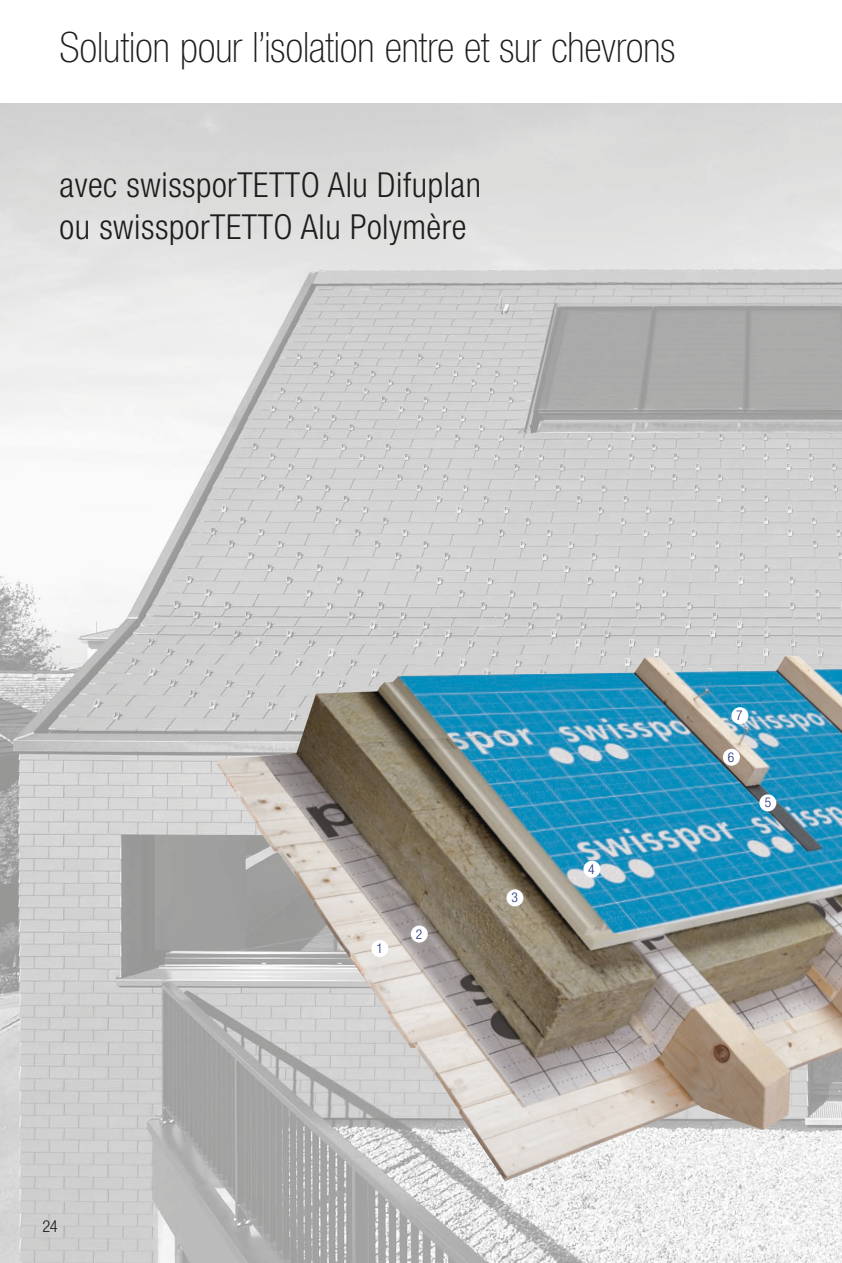
<style>
.page{position:relative;width:842px;height:1263px;background:#fff}
.page>*{position:absolute;margin:0;border:0;box-sizing:border-box;transform-origin:0 0}
.t1{font:100 condensed 42px "Helvetica Neue LT Std";letter-spacing:-.005em;color:#1d1d1b}
.t2{font:300 condensed 34.5px/42px "Helvetica Neue LT Std";letter-spacing:.015em;color:#1d1d1b}
.t3{font:300 condensed 16.5px "Helvetica Neue LT Std";color:#1d1d1b}
.t4{font:300 condensed 13.5px "Helvetica Neue LT Std";color:#1f2f78}
</style>
<div class="page">
<img style="left:0;top:103px;width:842px;height:1160px">
<img style="left:217px;top:655px;width:625px;height:526px">
<div style="left:506px;top:889px;width:17px;height:17px;background:#fff;border-radius:50%"></div>
<div style="left:411px;top:925px;width:17px;height:17px;background:#fff;border-radius:50%"></div>
<div style="left:371px;top:940px;width:17px;height:17px;background:#fff;border-radius:50%"></div>
<div style="left:723px;top:749px;width:17px;height:17px;background:#fff;border-radius:50%"></div>
<div style="left:731px;top:707px;width:17px;height:17px;background:#fff;border-radius:50%"></div>
<div style="left:759px;top:794px;width:17px;height:17px;background:#fff;border-radius:50%"></div>
<div style="left:583px;top:861px;width:17px;height:17px;background:#fff;border-radius:50%"></div>
<p class="t1" style="left:60px;top:23px;width:617px">Solution pour l’isolation entre et sur chevrons</p>
<p class="t2" style="left:60px;top:163px;width:423px">avec swissporTETTO Alu Difuplan ou swissporTETTO Alu Polymère</p>
<p class="t3" style="left:43px;top:1217px;width:17px">24</p>
<p class="t4" style="left:377px;top:941px;width:8px">1</p>
<p class="t4" style="left:416px;top:926px;width:8px">2</p>
<p class="t4" style="left:512px;top:890px;width:8px">3</p>
<p class="t4" style="left:588px;top:861px;width:8px">4</p>
<p class="t4" style="left:736px;top:708px;width:8px">7</p>
<p class="t4" style="left:728px;top:749px;width:8px">6</p>
<p class="t4" style="left:765px;top:795px;width:8px">5</p>
</div>
